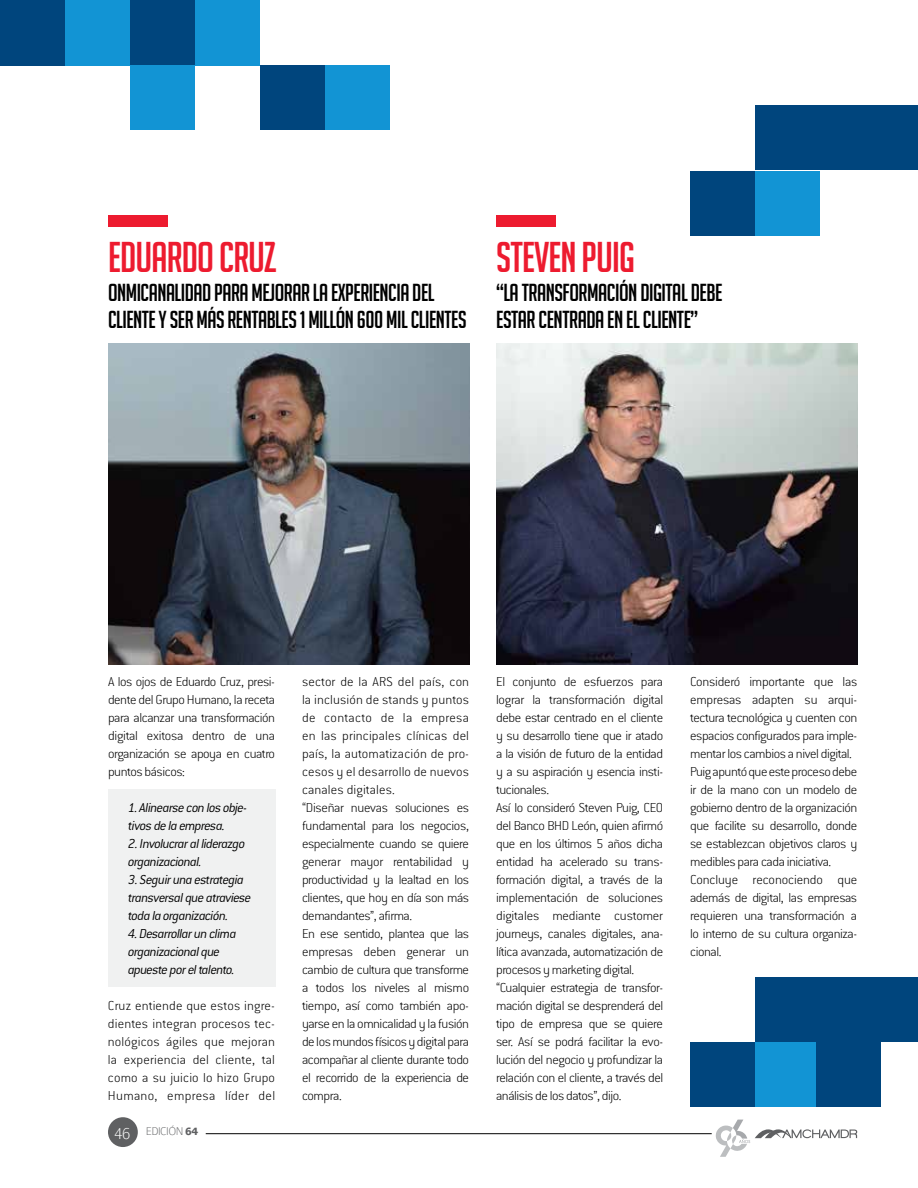
<style>
.page{position:relative;width:918px;height:1188px;background:#fff}
.page>*{position:absolute;margin:0;border:0;box-sizing:border-box;transform-origin:0 0}
.t1{font:42px "Big Noodle Titling";letter-spacing:-.02em;color:#ed1b2f}
.t2{font:24px/27px "Big Noodle Titling";letter-spacing:-.02em;color:#000}
.t3{font:300 14.25px/18px "Conduit ITC Extra";letter-spacing:-.03em;color:#000}
.t4{font:italic 14.25px/18px "Conduit ITC Light";letter-spacing:-.045em;color:#000}
.t5{font:100 12px "Colaborate";letter-spacing:-.04em;color:#5f6062}
.s1{font-size:18px;color:#fff}
.s2{font-weight:700}
</style>
<div class="page">
<hr style="left:206px;top:1133px;width:506px;height:1px;background:#000">
<div style="left:108px;top:1117px;width:30px;height:30px;background:#5f6062;border-radius:50%"></div>
<svg style="left:715px;top:1120px;width:142px;height:37px"></svg>
<div style="left:108px;top:789px;width:167px;height:198px;background:#f0f1f1"></div>
<div style="left:0;top:0;width:65px;height:65px;background:#00457d"></div>
<div style="left:130px;top:0;width:65px;height:65px;background:#00457d"></div>
<div style="left:130px;top:65px;width:65px;height:65px;background:#1294d4"></div>
<div style="left:65px;top:0;width:65px;height:65px;background:#1294d4"></div>
<div style="left:195px;top:0;width:65px;height:65px;background:#1294d4"></div>
<div style="left:260px;top:65px;width:65px;height:65px;background:#00457d"></div>
<div style="left:325px;top:65px;width:65px;height:65px;background:#1294d4"></div>
<div style="left:818px;top:977px;width:100px;height:65px;background:#00457d"></div>
<div style="left:755px;top:977px;width:65px;height:65px;background:#00457d"></div>
<div style="left:755px;top:1042px;width:65px;height:65px;background:#1294d4"></div>
<div style="left:690px;top:1042px;width:65px;height:65px;background:#00457d"></div>
<div style="left:818px;top:105px;width:100px;height:65px;background:#00457d"></div>
<div style="left:755px;top:105px;width:65px;height:65px;background:#00457d"></div>
<div style="left:755px;top:171px;width:65px;height:65px;background:#1294d4"></div>
<div style="left:690px;top:171px;width:65px;height:65px;background:#00457d"></div>
<div style="left:816px;top:1042px;width:65px;height:65px;background:#00457d"></div>
<div style="left:108px;top:215px;width:59px;height:12px;background:#ed1b2f"></div>
<div style="left:496px;top:215px;width:60px;height:12px;background:#ed1b2f"></div>
<img style="left:108px;top:343px;width:361px;height:321px">
<img style="left:496px;top:343px;width:361px;height:321px">
<h1 class="t1" style="left:108px;top:234px;width:170px">EDUARDO CRUZ</h1>
<h1 class="t1" style="left:496px;top:234px;width:140px">STEVEN PUIG</h1>
<h2 class="t2" style="left:108px;top:279px;width:360px">ONMICANALIDAD PARA MEJORAR LA EXPERIENCIA DEL<br>CLIENTE Y SER MÁS RENTABLES 1 MILLÓN 600 MIL CLIENTES</h2>
<h2 class="t2" style="left:496px;top:279px;width:228px">“LA TRANSFORMACIÓN DIGITAL DEBE<br>ESTAR CENTRADA EN EL CLIENTE”</h2>
<p class="t3" style="left:108px;top:673px;width:169px;text-align:justify">A los ojos de Eduardo Cruz, presi&shy;dente del Grupo Humano, la receta para alcanzar una transformación digital exitosa dentro de una organización se apoya en cuatro puntos básicos:</p>
<p class="t4" style="left:128px;top:799px;width:120px">1. Alinearse con los obje&shy;tivos de la empresa.</p>
<p class="t4" style="left:128px;top:834px;width:119px">2. Involucrar al liderazgo organizacional.</p>
<p class="t4" style="left:128px;top:870px;width:125px">3. Seguir una estrategia transversal que atraviese toda la organización.</p>
<p class="t4" style="left:128px;top:924px;width:110px">4. Desarrollar un clima organizacional que apueste por el talento.</p>
<p class="t3" style="left:108px;top:997px;width:169px;text-align:justify">Cruz entiende que estos ingre&shy;dientes integran procesos tec&shy;nológicos ágiles que mejoran la experiencia del cliente, tal como a su juicio lo hizo Grupo Humano, empresa líder del</p>
<p class="t5" style="left:114px;top:1125px;width:86px"><span class="s1">46</span> EDICIÓN <span class="s2">64</span></p>
<p class="t3" style="left:302px;top:673px;width:169px">sector de la ARS del país, con la inclusión de stands y puntos de contacto de la empresa en las principales clínicas del país, la automatización de pro&shy;cesos y el desarrollo de nuevos canales digitales.<br>“Diseñar nuevas soluciones es fundamental para los negocios, especialmente cuando se quiere generar mayor rentabilidad y productividad y la lealtad en los clientes, que hoy en día son más demandantes”, afirma.<br>En ese sentido, plantea que las empresas deben generar un cambio de cultura que transforme a todos los niveles al mismo tiempo, así como también apo&shy;yarse en la omnicalidad y la fusión de los mundos físicos y digital para acompañar al cliente durante todo el recorrido de la experiencia de compra.</p>
<p class="t3" style="left:496px;top:673px;width:169px">El conjunto de esfuerzos para lograr la transformación digital debe estar centrado en el cliente y su desarrollo tiene que ir atado a la visión de futuro de la entidad y a su aspiración y esencia insti&shy;tucionales.<br>Así lo consideró Steven Puig, CEO del Banco BHD León, quien afirmó que en los últimos 5 años dicha entidad ha acelerado su trans&shy;formación digital, a través de la implementación de soluciones digitales mediante customer journeys, canales digitales, ana&shy;lítica avanzada, automatización de procesos y marketing digital. “Cualquier estrategia de transfor&shy;mación digital se desprenderá del tipo de empresa que se quiere ser. Así se podrá facilitar la evo&shy;lución del negocio y profundizar la relación con el cliente, a través del análisis de los datos”, dijo.</p>
<p class="t3" style="left:690px;top:672px;width:169px">Consideró importante que las empresas adapten su arqui&shy;tectura tecnológica y cuenten con espacios configurados para imple&shy;mentar los cambios a nivel digital.<br>Puig apuntó que este proceso debe ir de la mano con un modelo de gobierno dentro de la organización que facilite su desarrollo, donde se establezcan objetivos claros y medibles para cada iniciativa.<br>Concluye reconociendo que además de digital, las empresas requieren una transformación a lo interno de su cultura organiza&shy;cional.</p>
</div>
